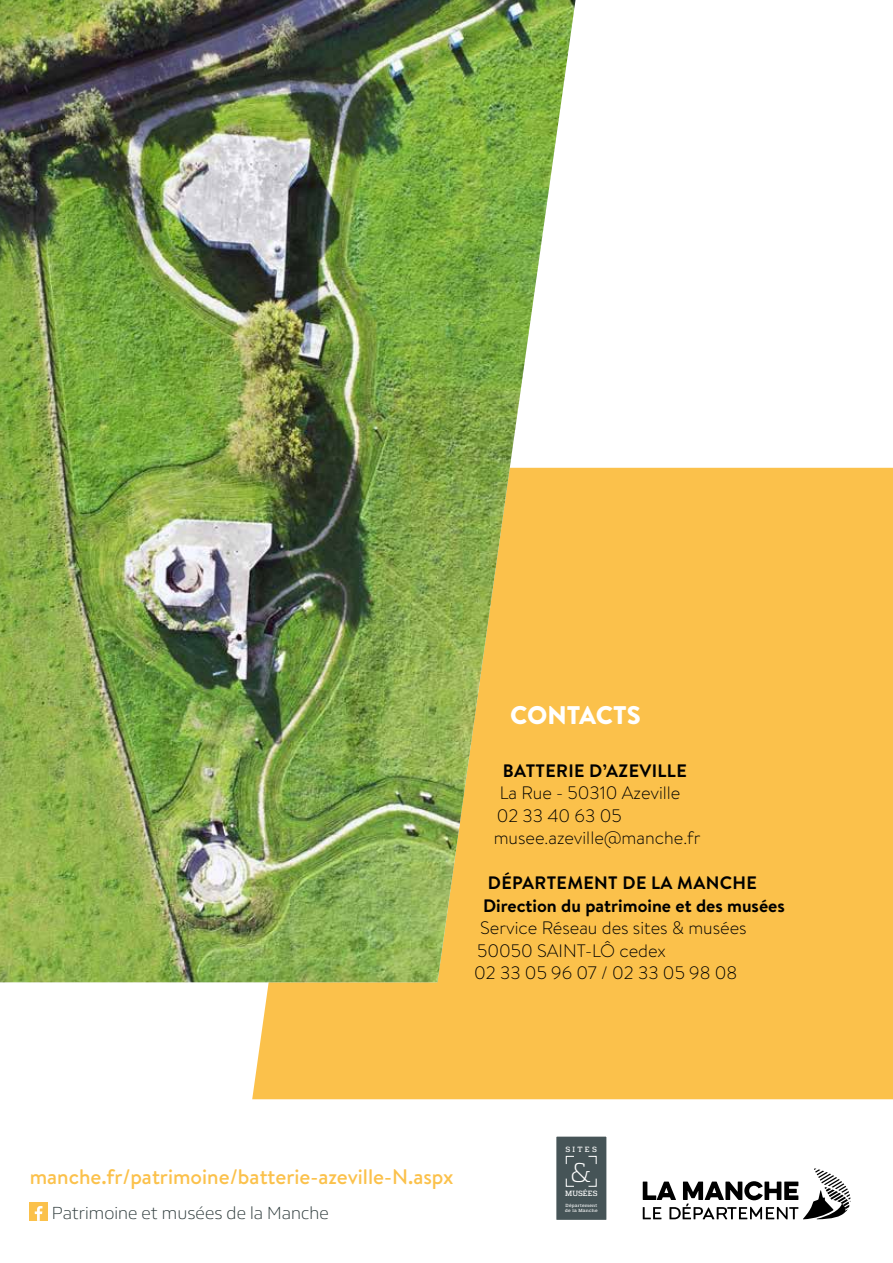
<style>
.page{position:relative;width:893px;height:1263px;background:#fff}
.page>*{position:absolute;margin:0;border:0;box-sizing:border-box;transform-origin:0 0}
.t1{font:300 27.15px "Quadon";color:#fff}
.t2{font:900 25.5px "Brandon Text";color:#fff}
.t3{font:500 21px "Brandon Text";color:#fbc14b}
.t4{font:300 18px/22.5px "Brandon Text";color:#000}
.t5{font:700 18px/22.5px "Brandon Text";letter-spacing:.015em;color:#000}
.t6{font:300 18px "FS Hackney";color:#313e3f}
.t7{font:500 7.5px "Quadon";color:#fff}
.t8{font:500 4.5px/5.4px "Quadon";letter-spacing:.055em;color:#fff}
</style>
<div class="page">
<div style="left:252px;top:468px;width:641px;height:631px;background:#fbc14b"></div>
<img style="left:0;top:0;width:575px;height:982px">
<div style="left:30px;top:1203px;width:18px;height:18px;background:#fbc14b"></div>
<svg style="left:35px;top:1206px;width:7px;height:15px"></svg>
<svg style="left:643px;top:1168px;width:208px;height:51px"></svg>
<div style="left:556px;top:1137px;width:51px;height:83px;background:#465457"></div>
<svg style="left:565px;top:1155px;width:9px;height:9px"></svg>
<svg style="left:588px;top:1178px;width:9px;height:9px"></svg>
<svg style="left:588px;top:1155px;width:9px;height:9px"></svg>
<svg style="left:565px;top:1178px;width:9px;height:9px"></svg>
<div style="left:555px;top:1135px;width:52px;height:86px;border:1px solid #fff"></div>
<h2 class="t2" style="left:510px;top:697px;width:132px">CONTACTS</h2>
<p class="t5" style="left:503px;top:759px;width:185px">BATTERIE D’AZEVILLE</p>
<p class="t4" style="left:494px;top:781px;width:208px;text-indent:6px">La Rue - 50310 Azeville<br>02 33 40 63 05 musee.azeville@manche.fr</p>
<p class="t5" style="left:483px;top:871px;width:303px">DÉPARTEMENT DE LA MANCHE<br>Direction du patrimoine et des musées</p>
<p class="t4" style="left:474px;top:916px;width:274px;text-indent:6px">Service Réseau des sites &amp; musées<br>50050 SAINT-LÔ cedex<br>02 33 05 96 07 / 02 33 05 98 08</p>
<p class="t3" style="left:30px;top:1162px;width:425px">manche.fr/patrimoine/batterie-azeville-N.aspx</p>
<p class="t6" style="left:52px;top:1201px;width:278px">Patrimoine et musées de la Manche</p>
<p class="t7" style="left:565px;top:1145px;width:33px">SITES</p>
<p class="t7" style="left:565px;top:1189px;width:34px">MUSÉES</p>
<p class="t8" style="left:565px;top:1203px;width:34px">Département de la Manche</p>
<h1 class="t1" style="left:571px;top:1157px;width:22px">&amp;</h1>
</div>
